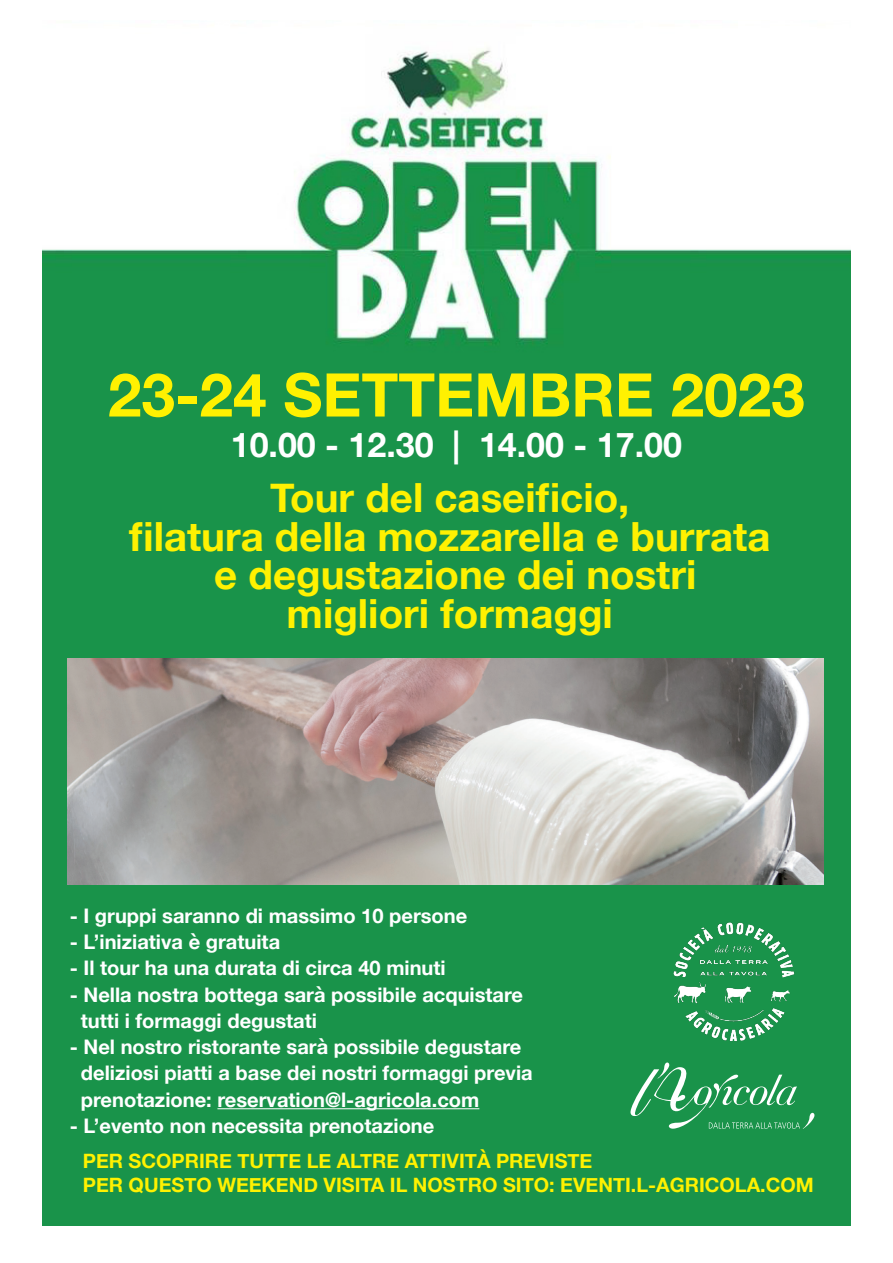
<style>
.page{position:relative;width:893px;height:1263px;background:#fff}
.page>*{position:absolute;margin:0;border:0;box-sizing:border-box;transform-origin:0 0}
.t1{font:700 60.3px "Helvetica Neue";color:#fff101}
.t2{font:700 40.2px "Helvetica Neue";color:#fff101}
.t3{font:700 34.05px "Helvetica Neue";color:#fff}
.t4{font:700 20.1px "Helvetica Neue";color:#fff}
.t5{font:700 19.8px "Helvetica Neue";color:#fff101}
</style>
<div class="page">
<img style="left:42px;top:48px;width:809px;height:335px">
<div style="left:42px;top:383px;width:809px;height:842px;background:#19934a"></div>
<hr style="left:217px;top:1108px;width:262px;height:1px;background:#fff">
<img style="left:68px;top:659px;width:755px;height:226px">
<svg style="left:630px;top:1062px;width:185px;height:67px"></svg>
<img style="left:673px;top:922px;width:122px;height:119px">
<p class="t1" style="left:108px;top:348px;width:698px">23-24 SETTEMBRE 2023</p>
<p class="t3" style="left:231px;top:418px;width:453px">10.00 - 12.30 | 14.00 - 17.00</p>
<p class="t2" style="left:270px;top:466px;width:361px">Tour del caseificio,</p>
<p class="t2" style="left:129px;top:505px;width:643px">filatura della mozzarella e burrata</p>
<p class="t2" style="left:214px;top:543px;width:484px">e degustazione dei nostri</p>
<p class="t2" style="left:287px;top:582px;width:328px">migliori formaggi</p>
<p class="t4" style="left:70px;top:900px;width:399px">- I gruppi saranno di massimo 10 persone</p>
<p class="t4" style="left:70px;top:926px;width:212px">- L’iniziativa è gratuita</p>
<p class="t4" style="left:70px;top:952px;width:378px">- Il tour ha una durata di circa 40 minuti</p>
<p class="t4" style="left:70px;top:979px;width:455px">- Nella nostra bottega sarà possibile acquistare</p>
<p class="t4" style="left:81px;top:1005px;width:238px">tutti i formaggi degustati</p>
<p class="t4" style="left:70px;top:1031px;width:453px">- Nel nostro ristorante sarà possibile degustare</p>
<p class="t4" style="left:81px;top:1057px;width:453px">deliziosi piatti a base dei nostri formaggi previa</p>
<p class="t4" style="left:81px;top:1084px;width:400px">prenotazione: reservation@l-agricola.com</p>
<p class="t4" style="left:70px;top:1110px;width:366px">- L’evento non necessita prenotazione</p>
<p class="t5" style="left:83px;top:1145px;width:511px">PER SCOPRIRE TUTTE LE ALTRE ATTIVITÀ PREVISTE</p>
<p class="t5" style="left:83px;top:1169px;width:732px">PER QUESTO WEEKEND VISITA IL NOSTRO SITO: EVENTI.L-AGRICOLA.COM</p>
</div>
